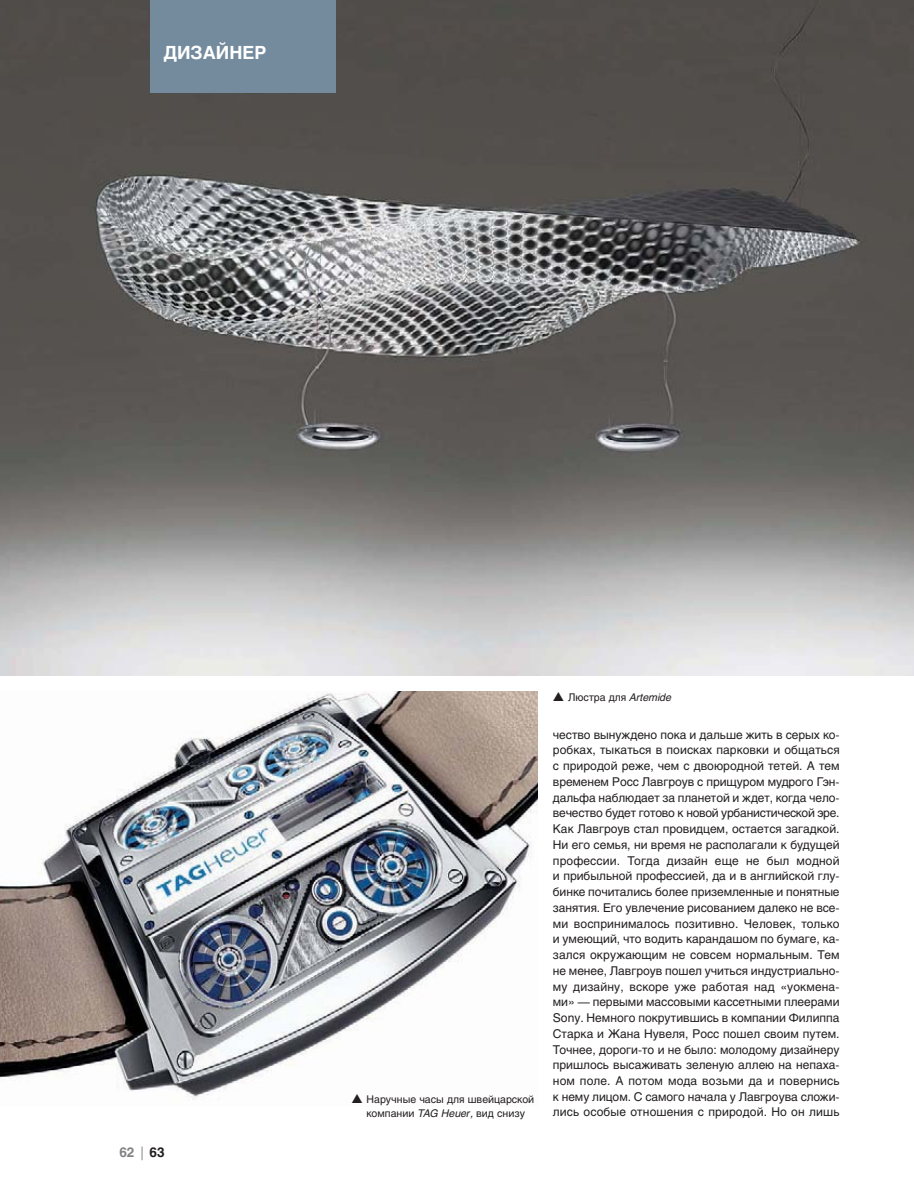
<style>
.page{position:relative;width:914px;height:1184px;background:#fff}
.page>*{position:absolute;margin:0;border:0;box-sizing:border-box;transform-origin:0 0}
.t1{font:700 18px "Helios";color:#fff}
.t2{font:700 13.5px "Helios";color:#808285}
.t3{font:12px/15.8px "Helios";letter-spacing:.01em;color:#231f20;text-align:justify}
.t4{font:10.5px/13.2px "Helios";color:#231f20;text-align:center}
.s1{font-weight:100;color:#231f20}
.s2{color:#231f20}
.s3{font-style:italic}
</style>
<div class="page">
<img style="left:0;top:0;width:914px;height:676px">
<div style="left:150px;top:0;width:186px;height:92px;background:#748b9e"></div>
<img style="left:0;top:691px;width:537px;height:409px">
<h1 class="t1" style="left:163px;top:46px;width:105px">ДИЗАЙНЕР</h1>
<p class="t2" style="left:119px;top:1147px;width:47px">62 <span class="s1">|</span> <span class="s2">63</span></p>
<p class="t4" style="left:351px;top:1094px;width:184px">▲ Наручные часы для швейцарской компании <span class="s3">TAG Heuer,</span> вид снизу</p>
<p class="t4" style="left:553px;top:692px;width:120px">▲ Люстра для <span class="s3">Аrtemide</span></p>
<p class="t3" style="left:553px;top:728px;width:288px">чество вынуждено пока и дальше жить в серых ко&shy;робках, тыкаться в поисках парковки и общаться с природой реже, чем с двоюродной тетей. А тем временем Росс Лавгроув с прищуром мудрого Гэн&shy;дальфа наблюдает за планетой и ждет, когда чело&shy;вечество будет готово к новой урбанистической эре.<br>Как Лавгроув стал провидцем, остается загадкой.<br>Ни его семья, ни время не располагали к будущей профессии. Тогда дизайн еще не был модной и прибыльной профессией, да и в английской глу&shy;бинке почитались более приземленные и понятные занятия. Его увлечение рисованием далеко не все&shy;ми воспринималось позитивно. Человек, только и умеющий, что водить карандашом по бумаге, ка&shy;зался окружающим не совсем нормальным. Тем не менее, Лавгроув пошел учиться индустриально&shy;му дизайну, вскоре уже работая над «уокмена&shy;ми» — первыми массовыми кассетными плеерами Sony. Немного покрутившись в компании Филиппа Старка и Жана Нувеля, Росс пошел своим путем.<br>Точнее, дороги-то и не было: молодому дизайнеру пришлось высаживать зеленую аллею на непаха&shy;ном поле. А потом мода возьми да и повернись к нему лицом. С самого начала у Лавгроува сложи&shy;лись особые отношения с природой. Но он лишь</p>
</div>
